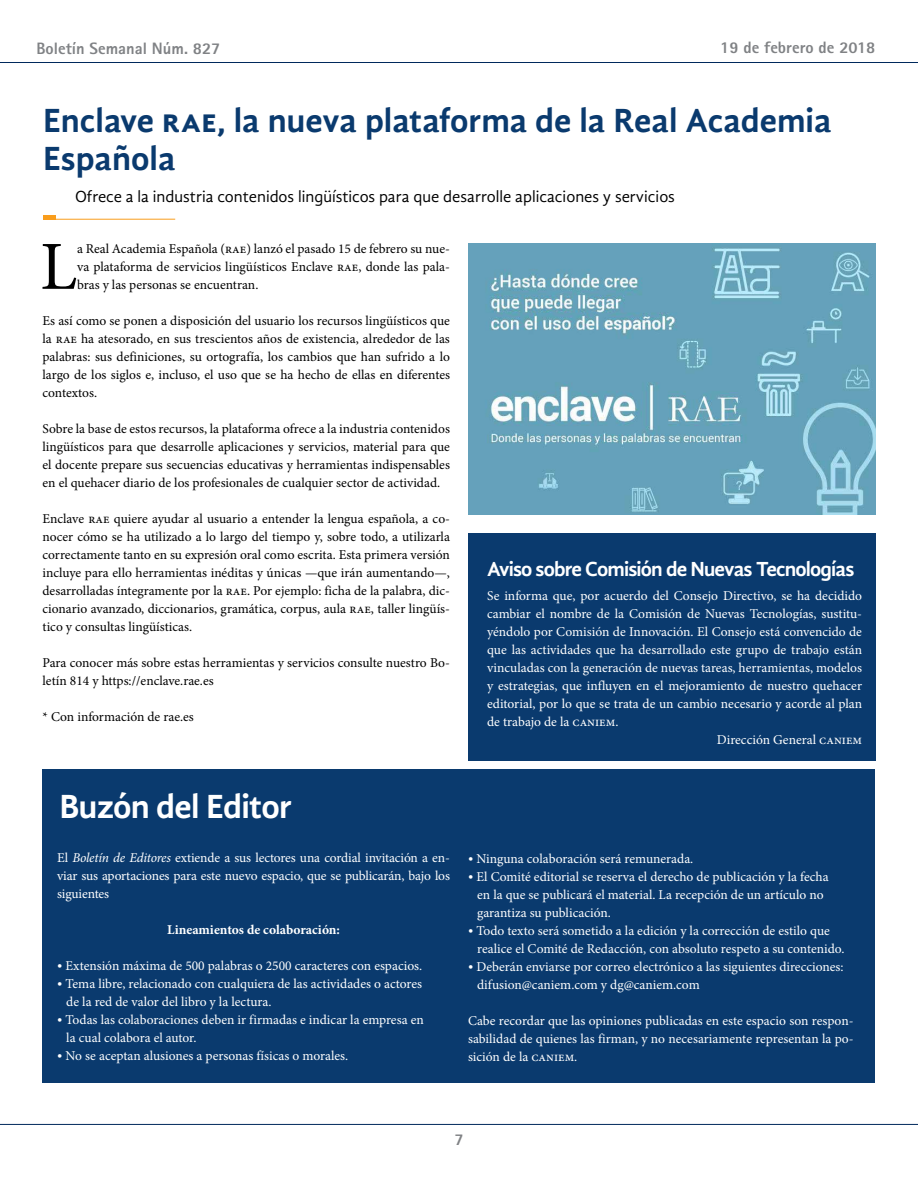
<style>
.page{position:relative;width:918px;height:1188px;background:#fff}
.page>*{position:absolute;margin:0;border:0;box-sizing:border-box;transform-origin:0 0}
.t1{font:68.85px "Minion Pro";color:#000}
.t2{font:700 34.5px/37.5px "Gandhi Sans";color:#0a3a6e}
.t3{font:700 34.5px "Gandhi Sans";letter-spacing:-.02em;color:#fff}
.t4{font:700 21px "Gandhi Sans";letter-spacing:-.04em;color:#fff}
.t5{font:16.5px "Gandhi Sans";color:#000}
.t6{font:800 16.5px "Rotis Sans Serif";color:#808285}
.t7{font:13.5px/18px "Minion Pro";letter-spacing:-.005em;color:#fff}
.t8{font:13.5px/18px "Minion Pro";color:#000;text-align:justify}
.t9{font:700 13.5px "Minion Pro";color:#fff}
.s1{font-style:italic}
.s2{font-family:"Gandhi Sans"}
</style>
<div class="page">
<hr style="left:0;top:62px;width:918px;height:1px;background:#00295c">
<hr style="left:0;top:1124px;width:918px;height:1px;background:#00295c">
<div style="left:468px;top:534px;width:407px;height:227px;background:#0a3a6e"></div>
<hr style="left:43px;top:219px;width:132px;height:1px;background:#f99d1c">
<hr style="left:43px;top:216px;width:12px;height:4px;background:#f99d1c">
<img style="left:468px;top:243px;width:407px;height:272px">
<div style="left:43px;top:769px;width:832px;height:314px;background:#0a3a6e"></div>
<p class="t6" style="left:36px;top:38px;width:185px">Boletín Semanal Núm. 827</p>
<p class="t6" style="left:720px;top:37px;width:157px">19 de febrero de 2018</p>
<h2 class="t2" style="left:43px;top:102px;width:790px">Enclave rae, la nueva plataforma de la Real Academia<br>Española</h2>
<p class="t5" style="left:75px;top:187px;width:601px">Ofrece a la industria contenidos lingüísticos para que desarrolle aplicaciones y servicios</p>
<h1 class="t1" style="left:40px;top:221px;width:39px">L</h1>
<p class="t8" style="left:77px;top:240px;width:374px">a Real Academia Española (rae) lanzó el pasado 15 de febrero su nue&shy;va plataforma de servicios lingüísticos Enclave rae, donde las pala&shy;bras y las personas se encuentran.</p>
<p class="t8" style="left:43px;top:312px;width:409px">Es así como se ponen a disposición del usuario los recursos lingüísticos que la rae ha atesorado, en sus trescientos años de existencia, alrededor de las palabras: sus definiciones, su ortografía, los cambios que han sufrido a lo largo de los siglos e, incluso, el uso que se ha hecho de ellas en diferentes contextos.</p>
<p class="t8" style="left:43px;top:420px;width:409px">Sobre la base de estos recursos, la plataforma ofrece a la industria contenidos lingüísticos para que desarrolle aplicaciones y servicios, material para que el docente prepare sus secuencias educativas y herramientas indispensables en el quehacer diario de los profesionales de cualquier sector de actividad.</p>
<p class="t8" style="left:43px;top:510px;width:409px">Enclave rae quiere ayudar al usuario a entender la lengua española, a co&shy;nocer cómo se ha utilizado a lo largo del tiempo y, sobre todo, a utilizarla correctamente tanto en su expresión oral como escrita. Esta primera versión incluye para ello herramientas inéditas y únicas —que irán aumentando—, desarrolladas íntegramente por la rae. Por ejemplo: ficha de la palabra, dic&shy;cionario avanzado, diccionarios, gramática, corpus, aula rae, taller lingüís&shy;tico y consultas lingüísticas.</p>
<p class="t8" style="left:43px;top:654px;width:409px">Para conocer más sobre estas herramientas y servicios consulte nuestro Bo&shy;letín 814 y https://enclave.rae.es</p>
<p class="t8" style="left:43px;top:708px;width:153px">* Con información de rae.es</p>
<h3 class="t4" style="left:487px;top:557px;width:369px">Aviso sobre Comisión de Nuevas Tecnologías</h3>
<p class="t7" style="left:487px;top:587px;width:376px">Se informa que, por acuerdo del Consejo Directivo, se ha decidido</p>
<p class="t7" style="left:487px;top:605px;width:376px">cambiar el nombre de la Comisión de Nuevas Tecnologías, sustitu-</p>
<p class="t7" style="left:487px;top:623px;width:376px">yéndolo por Comisión de Innovación. El Consejo está convencido de</p>
<p class="t7" style="left:487px;top:641px;width:376px">que las actividades que ha desarrollado este grupo de trabajo están</p>
<p class="t7" style="left:487px;top:659px;width:376px">vinculadas con la generación de nuevas tareas, herramientas, modelos</p>
<p class="t7" style="left:487px;top:677px;width:376px">y estrategias, que influyen en el mejoramiento de nuestro quehacer</p>
<p class="t7" style="left:487px;top:695px;width:376px">editorial, por lo que se trata de un cambio necesario y acorde al plan</p>
<p class="t7" style="left:487px;top:713px;width:133px">de trabajo de la caniem.</p>
<p class="t7" style="left:717px;top:731px;width:147px">Dirección General caniem</p>
<h2 class="t3" style="left:60px;top:787px;width:234px">Buzón del Editor</h2>
<p class="t7" style="left:57px;top:848px;width:394px;text-align:justify">El <span class="s1">Boletín de Editores</span> extiende a sus lectores una cordial invitación a en&shy;viar sus aportaciones para este nuevo espacio, que se publicarán, bajo los siguientes</p>
<p class="t9" style="left:167px;top:920px;width:174px">Lineamientos de colaboración:</p>
<p class="t7" style="left:57px;top:956px;width:367px"><span class="s2">•</span> Extensión máxima de 500 palabras o 2500 caracteres con espacios.</p>
<p class="t7" style="left:66px;top:974px;width:357px;text-indent:-9px"><span class="s2">•</span> Tema libre, relacionado con cualquiera de las actividades o actores de la red de valor del libro y la lectura.</p>
<p class="t7" style="left:66px;top:1010px;width:359px;text-indent:-9px"><span class="s2">•</span> Todas las colaboraciones deben ir firmadas e indicar la empresa en la cual colabora el autor.</p>
<p class="t7" style="left:57px;top:1046px;width:293px"><span class="s2">•</span> No se aceptan alusiones a personas físicas o morales.</p>
<p class="t7" style="left:468px;top:850px;width:227px"><span class="s2">•</span> Ninguna colaboración será remunerada.</p>
<p class="t7" style="left:477px;top:868px;width:353px;text-indent:-9px"><span class="s2">•</span> El Comité editorial se reserva el derecho de publicación y la fecha en la que se publicará el material. La recepción de un artículo no garantiza su publicación.</p>
<p class="t7" style="left:477px;top:922px;width:369px;text-indent:-9px"><span class="s2">•</span> Todo texto será sometido a la edición y la corrección de estilo que realice el Comité de Redacción, con absoluto respeto a su contenido.</p>
<p class="t7" style="left:477px;top:958px;width:368px;text-indent:-9px"><span class="s2">•</span> Deberán enviarse por correo electrónico a las siguientes direcciones: difusion@caniem.com y dg@caniem.com</p>
<p class="t7" style="left:468px;top:1012px;width:387px;text-align:justify">Cabe recordar que las opiniones publicadas en este espacio son respon&shy;sabilidad de quienes las firman, y no necesariamente representan la po&shy;sición de la caniem.</p>
<p class="t6" style="left:455px;top:1129px;width:11px">7</p>
</div>
